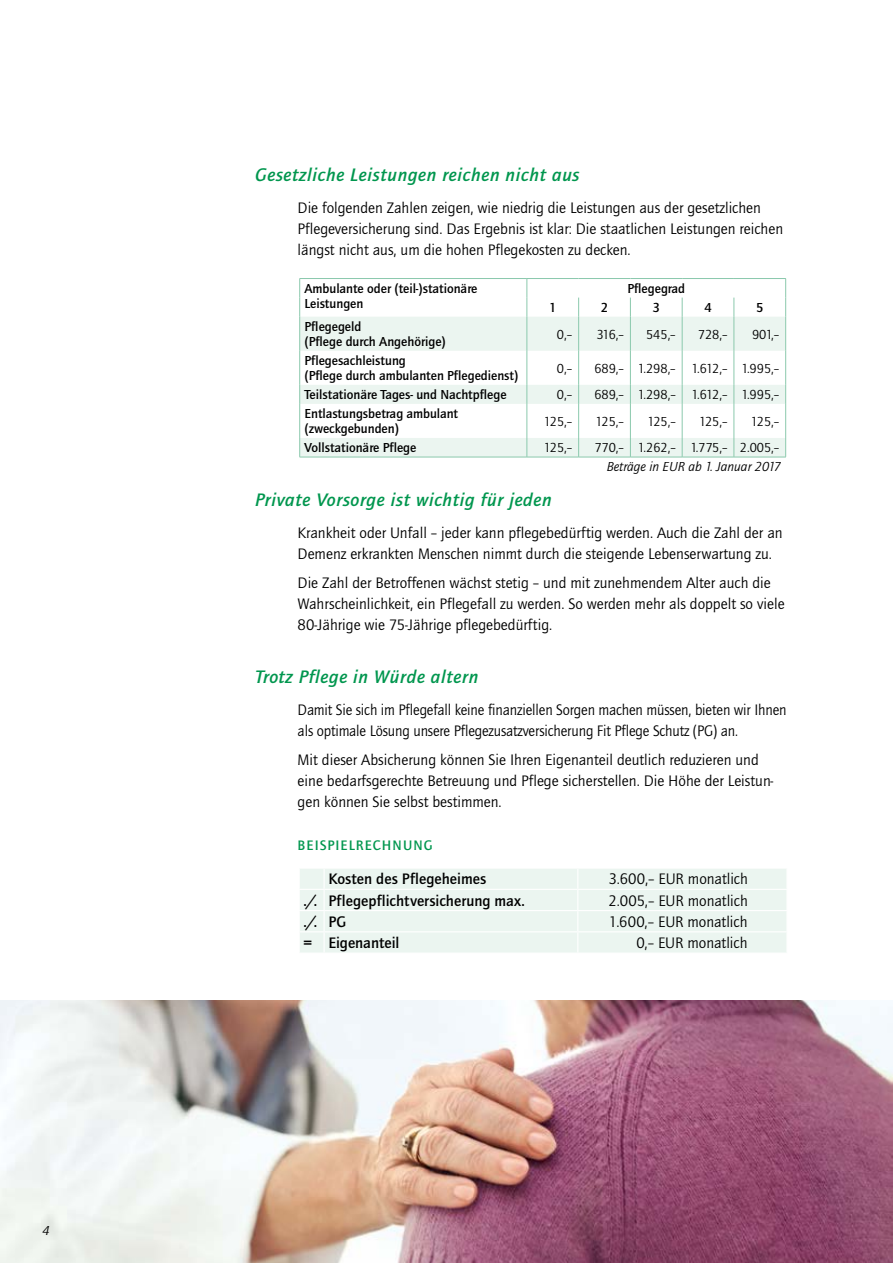
<style>
.page{position:relative;width:893px;height:1263px;background:#fff}
.page>*{position:absolute;margin:0;border:0;box-sizing:border-box;transform-origin:0 0}
.t1{font:italic 500 18.75px "Quay Sans ITC Std";letter-spacing:.035em;color:#00964e}
.t2{font:15.75px/21px "Quay Sans ITC Std";color:#000}
.t3{font:15.75px/21px "Quay Sans ITC Std";color:#000;scale:.95 1}
.t4{font:500 15.75px "Quay Sans ITC Std";color:#000}
.t5{font:500 14.25px "Quay Sans ITC Std";letter-spacing:.075em;color:#00964e}
.t6{font:500 13.5px/15px "Quay Sans ITC Std";color:#000}
.t7{font:13.5px "Quay Sans ITC Std";color:#000}
.t8{font:italic 13.5px "Quay Sans ITC Std";color:#000}
</style>
<div class="page">
<img style="left:0;top:1000px;width:893px;height:263px">
<svg style="left:300px;top:317px;width:485px;height:140px;fill:#ebf5f0"></svg>
<hr style="left:578px;top:317px;width:1px;height:34px;background:#8bc9ad">
<hr style="left:630px;top:317px;width:1px;height:34px;background:#8bc9ad">
<hr style="left:682px;top:317px;width:1px;height:34px;background:#8bc9ad">
<hr style="left:734px;top:317px;width:1px;height:34px;background:#8bc9ad">
<hr style="left:578px;top:351px;width:1px;height:34px;background:#8bc9ad">
<hr style="left:630px;top:351px;width:1px;height:34px;background:#8bc9ad">
<hr style="left:682px;top:351px;width:1px;height:34px;background:#8bc9ad">
<hr style="left:734px;top:351px;width:1px;height:34px;background:#8bc9ad">
<svg style="left:578px;top:385px;width:1px;height:19px"></svg>
<svg style="left:630px;top:385px;width:1px;height:19px"></svg>
<svg style="left:682px;top:385px;width:1px;height:19px"></svg>
<svg style="left:734px;top:385px;width:1px;height:19px"></svg>
<hr style="left:578px;top:404px;width:1px;height:34px;background:#8bc9ad">
<hr style="left:630px;top:404px;width:1px;height:34px;background:#8bc9ad">
<hr style="left:682px;top:404px;width:1px;height:34px;background:#8bc9ad">
<hr style="left:734px;top:404px;width:1px;height:34px;background:#8bc9ad">
<svg style="left:578px;top:438px;width:1px;height:19px"></svg>
<svg style="left:630px;top:438px;width:1px;height:19px"></svg>
<svg style="left:682px;top:438px;width:1px;height:19px"></svg>
<svg style="left:734px;top:438px;width:1px;height:19px"></svg>
<hr style="left:527px;top:317px;width:1px;height:34px;background:#8bc9ad">
<hr style="left:527px;top:351px;width:1px;height:34px;background:#8bc9ad">
<svg style="left:527px;top:385px;width:1px;height:19px"></svg>
<hr style="left:527px;top:404px;width:1px;height:34px;background:#8bc9ad">
<svg style="left:527px;top:438px;width:1px;height:19px"></svg>
<svg style="left:299px;top:278px;width:487px;height:39px"></svg>
<hr style="left:299px;top:317px;width:1px;height:34px;background:#8bc9ad">
<hr style="left:785px;top:317px;width:1px;height:34px;background:#8bc9ad">
<hr style="left:299px;top:351px;width:1px;height:34px;background:#8bc9ad">
<hr style="left:785px;top:351px;width:1px;height:34px;background:#8bc9ad">
<svg style="left:299px;top:385px;width:1px;height:19px"></svg>
<svg style="left:785px;top:385px;width:1px;height:19px"></svg>
<hr style="left:299px;top:404px;width:1px;height:34px;background:#8bc9ad">
<hr style="left:785px;top:404px;width:1px;height:34px;background:#8bc9ad">
<svg style="left:299px;top:438px;width:1px;height:19px"></svg>
<svg style="left:785px;top:438px;width:1px;height:19px"></svg>
<hr style="left:300px;top:457px;width:227px;height:1px;background:#8bc9ad">
<hr style="left:527px;top:457px;width:52px;height:1px;background:#8bc9ad">
<hr style="left:579px;top:457px;width:51px;height:1px;background:#8bc9ad">
<hr style="left:630px;top:457px;width:52px;height:1px;background:#8bc9ad">
<hr style="left:682px;top:457px;width:52px;height:1px;background:#8bc9ad">
<hr style="left:734px;top:457px;width:52px;height:1px;background:#8bc9ad">
<div style="left:300px;top:869px;width:487px;height:83px;background:#ebf5f0"></div>
<hr style="left:786px;top:932px;width:2px;height:20px;background:#fff">
<p class="t8" style="left:43px;top:1223px;width:9px">4</p>
<p class="t1" style="left:255px;top:164px;width:326px">Gesetzliche Leistungen reichen nicht aus</p>
<p class="t2" style="left:298px;top:197px;width:487px">Die folgenden Zahlen zeigen, wie niedrig die Leistungen aus der gesetzlichen<br>Pflegeversicherung sind. Das Ergebnis ist klar: Die staatlichen Leistungen reichen längst nicht aus, um die hohen Pflegekosten zu decken.</p>
<p class="t6" style="left:304px;top:281px;width:175px">Ambulante oder (teil-)stationäre<br>Leistungen</p>
<p class="t6" style="left:627px;top:281px;width:59px">Pflegegrad</p>
<p class="t6" style="left:549px;top:300px;width:9px">1</p>
<p class="t6" style="left:601px;top:300px;width:9px">2</p>
<p class="t6" style="left:653px;top:300px;width:9px">3</p>
<p class="t6" style="left:704px;top:300px;width:9px">4</p>
<p class="t6" style="left:756px;top:300px;width:9px">5</p>
<p class="t6" style="left:304px;top:319px;width:143px">Pflegegeld<br>(Pflege durch Angehörige)</p>
<p class="t7" style="left:557px;top:326px;width:17px">0,–</p>
<p class="t7" style="left:596px;top:326px;width:29px">316,–</p>
<p class="t7" style="left:646px;top:326px;width:31px">545,–</p>
<p class="t7" style="left:698px;top:326px;width:31px">728,–</p>
<p class="t7" style="left:752px;top:326px;width:29px">901,–</p>
<p class="t6" style="left:304px;top:353px;width:215px">Pflegesachleistung<br>(Pflege durch ambulanten Pflegedienst)</p>
<p class="t7" style="left:557px;top:360px;width:17px">0,–</p>
<p class="t7" style="left:594px;top:360px;width:186px">689,– 1.298,– 1.612,– 1.995,–</p>
<p class="t6" style="left:304px;top:387px;width:204px">Teilstationäre Tages- und Nachtpflege</p>
<p class="t7" style="left:557px;top:387px;width:17px">0,–</p>
<p class="t7" style="left:594px;top:387px;width:186px">689,– 1.298,– 1.612,– 1.995,–</p>
<p class="t6" style="left:304px;top:406px;width:155px">Entlastungsbetrag ambulant (zweckgebunden)</p>
<p class="t7" style="left:544px;top:413px;width:30px">125,–</p>
<p class="t7" style="left:596px;top:413px;width:30px">125,–</p>
<p class="t7" style="left:647px;top:413px;width:30px">125,–</p>
<p class="t7" style="left:699px;top:413px;width:30px">125,–</p>
<p class="t7" style="left:751px;top:413px;width:30px">125,–</p>
<p class="t6" style="left:304px;top:440px;width:113px">Vollstationäre Pflege</p>
<p class="t7" style="left:544px;top:440px;width:30px">125,–</p>
<p class="t7" style="left:595px;top:440px;width:186px">770,– 1.262,– 1.775,– 2.005,–</p>
<p class="t8" style="left:607px;top:459px;width:176px">Beträge in EUR ab 1. Januar 2017</p>
<p class="t1" style="left:255px;top:489px;width:298px">Private Vorsorge ist wichtig für jeden</p>
<p class="t2" style="left:298px;top:522px;width:486px">Krankheit oder Unfall – jeder kann pflegebedürftig werden. Auch die Zahl der an<br>Demenz erkrankten Menschen nimmt durch die steigende Lebenserwartung zu.</p>
<p class="t2" style="left:298px;top:573px;width:488px">Die Zahl der Betroffenen wächst stetig – und mit zunehmendem Alter auch die<br>Wahrscheinlichkeit, ein Pflegefall zu werden. So werden mehr als doppelt so viele<br>80-Jährige wie 75-Jährige pflegebedürftig.</p>
<p class="t1" style="left:255px;top:666px;width:225px">Trotz Pflege in Würde altern</p>
<p class="t3" style="left:298px;top:699px;width:516px">Damit Sie sich im Pflegefall keine finanziellen Sorgen machen müssen, bieten wir Ihnen als optimale Lösung unsere Pflegezusatzversicherung Fit Pflege Schutz (PG) an.</p>
<p class="t2" style="left:298px;top:750px;width:477px">Mit dieser Absicherung können Sie Ihren Eigenanteil deutlich reduzieren und eine bedarfsgerechte Betreuung und Pflege sicherstellen. Die Höhe der Leistun&shy;gen können Sie selbst bestimmen.</p>
<p class="t5" style="left:298px;top:837px;width:136px">BEISPIELRECHNUNG</p>
<p class="t4" style="left:328px;top:870px;width:159px">Kosten des Pflegeheimes</p>
<p class="t2" style="left:608px;top:868px;width:141px">3.600,– EUR monatlich</p>
<p class="t4" style="left:303px;top:891px;width:223px">./. Pflegepflichtversicherung max.</p>
<p class="t2" style="left:608px;top:890px;width:141px">2.005,– EUR monatlich</p>
<p class="t4" style="left:303px;top:912px;width:44px">./. PG</p>
<p class="t2" style="left:609px;top:911px;width:140px">1.600,– EUR monatlich</p>
<p class="t4" style="left:303px;top:934px;width:98px">= Eigenanteil</p>
<p class="t2" style="left:636px;top:932px;width:113px">0,– EUR monatlich</p>
</div>
